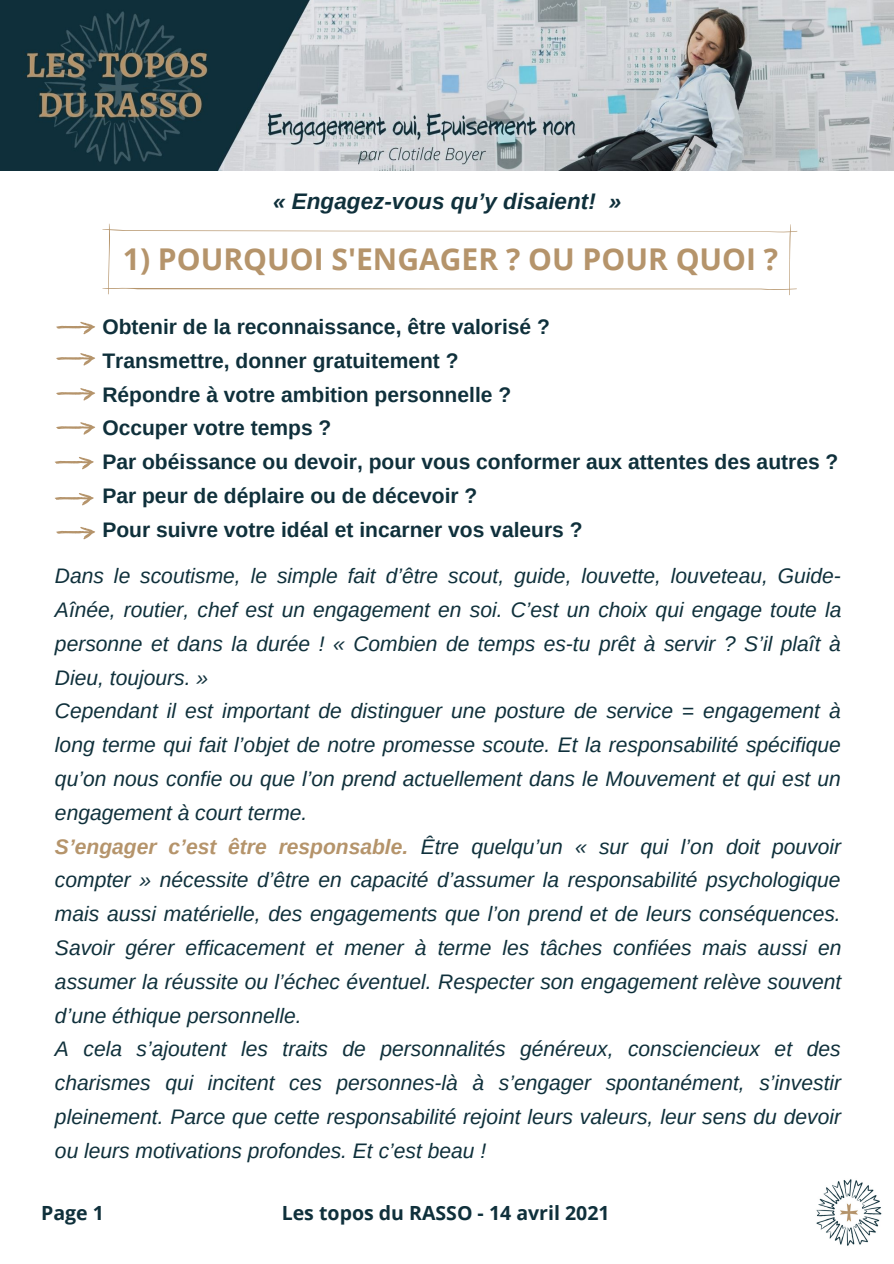
<style>
.page{position:relative;width:894px;height:1264px;background:#fff}
.page>*{position:absolute;margin:0;border:0;box-sizing:border-box;transform-origin:0 0}
.t1{font:700 30px "Open Sans";color:#b5946b}
.t2{font:italic 700 22.5px "Arimo";color:#0f303b}
.t3{font:italic 21px/33.8px "Arimo";color:#0f303b;text-align:justify}
.t4{font:700 21px "Arimo";color:#0f303b}
.t5{font:700 19.5px "Open Sans";color:#0f303b}
.s1{font-weight:700;color:#b5946b}
</style>
<div class="page">
<img style="left:816px;top:1179px;width:66px;height:67px">
<svg style="left:56px;top:322px;width:39px;height:12px"></svg>
<svg style="left:56px;top:353px;width:39px;height:12px"></svg>
<svg style="left:56px;top:388px;width:39px;height:12px"></svg>
<svg style="left:56px;top:422px;width:39px;height:12px"></svg>
<svg style="left:54px;top:457px;width:40px;height:12px"></svg>
<svg style="left:55px;top:493px;width:39px;height:12px"></svg>
<svg style="left:56px;top:527px;width:39px;height:12px"></svg>
<svg style="left:102px;top:223px;width:695px;height:72px"></svg>
<img style="left:0;top:0;width:893px;height:170px">
<p class="t2" style="left:273px;top:189px;width:349px">« Engagez-vous qu’y disaient! »</p>
<p class="t1" style="left:123px;top:238px;width:656px">1) POURQUOI S'ENGAGER ? OU POUR QUOI ?</p>
<p class="t4" style="left:102px;top:315px;width:449px">Obtenir de la reconnaissance, être valorisé ?</p>
<p class="t4" style="left:102px;top:349px;width:357px">Transmettre, donner gratuitement ?</p>
<p class="t4" style="left:102px;top:382px;width:410px">Répondre à votre ambition personnelle ?</p>
<p class="t4" style="left:102px;top:416px;width:230px">Occuper votre temps ?</p>
<p class="t4" style="left:102px;top:450px;width:737px">Par obéissance ou devoir, pour vous conformer aux attentes des autres ?</p>
<p class="t4" style="left:102px;top:484px;width:376px">Par peur de déplaire ou de décevoir ?</p>
<p class="t4" style="left:102px;top:517px;width:481px">Pour suivre votre idéal et incarner vos valeurs ?</p>
<p class="t3" style="left:55px;top:559px;width:787px">Dans le scoutisme, le simple fait d’être scout, guide, louvette, louveteau, Guide-Aînée, routier, chef est un engagement en soi. C’est un choix qui engage toute la personne et dans la durée ! « Combien de temps es-tu prêt à servir ? S’il plaît à Dieu, toujours. »</p>
<p class="t3" style="left:55px;top:694px;width:787px">Cependant il est important de distinguer une posture de service = engagement à long terme qui fait l’objet de notre promesse scoute. Et la responsabilité spécifique qu’on nous confie ou que l’on prend actuellement dans le Mouvement et qui est un engagement à court terme.</p>
<p class="t3" style="left:55px;top:829px;width:787px"><span class="s1">S’engager c’est être responsable.</span> Être quelqu’un « sur qui l’on doit pouvoir compter » nécessite d’être en capacité d’assumer la responsabilité psychologique mais aussi matérielle, des engagements que l’on prend et de leurs conséquences.<br>Savoir gérer efficacement et mener à terme les tâches confiées mais aussi en assumer la réussite ou l’échec éventuel. Respecter son engagement relève souvent d’une éthique personnelle.</p>
<p class="t3" style="left:55px;top:1032px;width:787px">A cela s’ajoutent les traits de personnalités généreux, consciencieux et des charismes qui incitent ces personnes-là à s’engager spontanément, s’investir pleinement. Parce que cette responsabilité rejoint leurs valeurs, leur sens du devoir ou leurs motivations profondes. Et c’est beau !</p>
<p class="t5" style="left:41px;top:1199px;width:64px">Page 1</p>
<p class="t5" style="left:282px;top:1199px;width:329px">Les topos du RASSO - 14 avril 2021</p>
</div>
